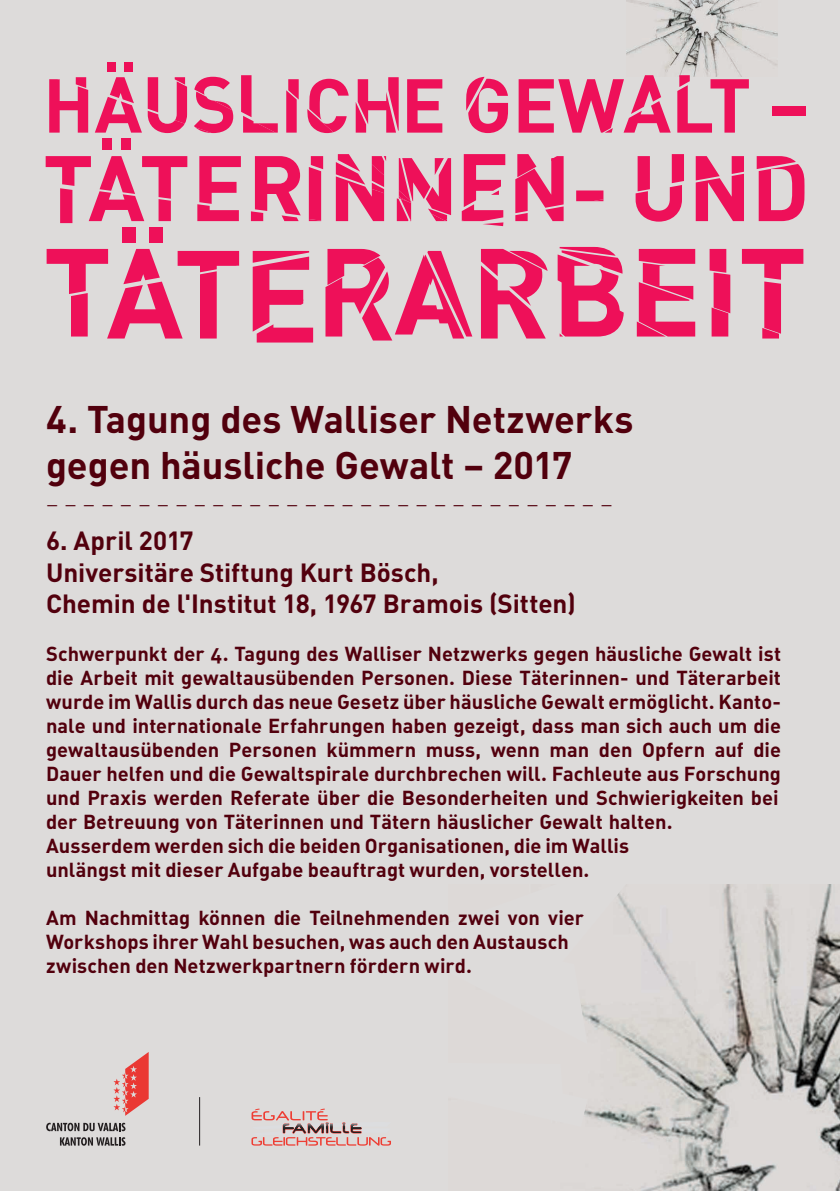
<style>
.page{position:relative;width:840px;height:1191px;background:#fff}
.page>*{position:absolute;margin:0;border:0;box-sizing:border-box;transform-origin:0 0}
.t1{font:700 38px/45.6px "DIN";letter-spacing:-.005em;color:#52000d}
.t2{font:700 26px/31.2px "DIN";color:#52000d}
.t3{font:300 24px "DIN";color:#52000d}
.t4{font:20px/24px "DIN Bold Alternate";color:#52000d}
</style>
<div class="page">
<div style="left:0;top:0;width:839px;height:1191px;background:#dddbda"></div>
<img style="left:587px;top:884px;width:252px;height:307px">
<svg style="left:581px;top:884px;width:74px;height:160px"></svg>
<svg style="left:251px;top:1108px;width:140px;height:37px"></svg>
<svg style="left:113px;top:1052px;width:36px;height:63px"></svg>
<svg style="left:46px;top:1122px;width:79px;height:9px"></svg>
<svg style="left:60px;top:1137px;width:65px;height:8px"></svg>
<hr style="left:199px;top:1097px;width:1px;height:48px;background:#231f20">
<img style="left:626px;top:0;width:150px;height:75px">
<svg style="left:49px;top:77px;width:39px;height:56px"></svg>
<div style="left:124px;top:62px;width:9px;height:10px;background:#ee1059"></div>
<svg style="left:95px;top:77px;width:47px;height:56px"></svg>
<div style="left:108px;top:62px;width:8px;height:10px;background:#ee1059"></div>
<svg style="left:148px;top:77px;width:39px;height:56px"></svg>
<svg style="left:194px;top:77px;width:39px;height:56px"></svg>
<svg style="left:241px;top:75px;width:36px;height:58px"></svg>
<svg style="left:286px;top:79px;width:12px;height:54px"></svg>
<svg style="left:307px;top:79px;width:41px;height:54px"></svg>
<svg style="left:355px;top:77px;width:43px;height:56px"></svg>
<svg style="left:407px;top:79px;width:35px;height:54px"></svg>
<svg style="left:466px;top:77px;width:41px;height:56px"></svg>
<svg style="left:518px;top:75px;width:152px;height:58px"></svg>
<svg style="left:677px;top:75px;width:71px;height:58px"></svg>
<div style="left:771px;top:107px;width:34px;height:9px;background:#ee1059"></div>
<div style="left:102px;top:139px;width:9px;height:11px;background:#ee1059"></div>
<div style="left:121px;top:139px;width:10px;height:11px;background:#ee1059"></div>
<svg style="left:46px;top:156px;width:141px;height:67px"></svg>
<svg style="left:197px;top:156px;width:44px;height:65px"></svg>
<svg style="left:251px;top:156px;width:49px;height:65px"></svg>
<svg style="left:308px;top:156px;width:15px;height:65px"></svg>
<svg style="left:335px;top:154px;width:51px;height:67px"></svg>
<svg style="left:396px;top:158px;width:55px;height:64px"></svg>
<svg style="left:461px;top:154px;width:44px;height:72px"></svg>
<svg style="left:515px;top:154px;width:48px;height:67px"></svg>
<svg style="left:576px;top:190px;width:27px;height:11px"></svg>
<svg style="left:635px;top:154px;width:48px;height:68px"></svg>
<svg style="left:695px;top:156px;width:48px;height:65px"></svg>
<svg style="left:756px;top:156px;width:48px;height:65px"></svg>
<div style="left:123px;top:227px;width:13px;height:15px;background:#ee1059"></div>
<div style="left:149px;top:227px;width:13px;height:15px;background:#ee1059"></div>
<svg style="left:47px;top:249px;width:192px;height:89px"></svg>
<svg style="left:252px;top:251px;width:61px;height:91px"></svg>
<svg style="left:325px;top:249px;width:147px;height:91px"></svg>
<svg style="left:481px;top:249px;width:66px;height:89px"></svg>
<svg style="left:557px;top:247px;width:66px;height:89px"></svg>
<svg style="left:636px;top:249px;width:58px;height:87px"></svg>
<svg style="left:709px;top:249px;width:21px;height:87px"></svg>
<svg style="left:741px;top:249px;width:62px;height:89px"></svg>
<h1 class="t1" style="left:46px;top:395px;width:588px">4. Tagung des Walliser Netzwerks gegen häusliche Gewalt – 2017</h1>
<p class="t3" style="left:46px;top:489px;width:568px">– – – – – – – – – – – – – – – – – – – – – – – – – – – – – – –</p>
<h2 class="t2" style="left:46px;top:524px;width:531px">6. April 2017<br>Universitäre Stiftung Kurt Bösch,<br>Chemin de l'Institut 18, 1967 Bramois (Sitten)</h2>
<p class="t4" style="left:46px;top:640px;width:736px">Schwerpunkt der 4. Tagung des Walliser Netzwerks gegen häusliche Gewalt ist die Arbeit mit gewaltausübenden Personen. Diese Täterinnen- und Täterarbeit wurde im Wallis durch das neue Gesetz über häusliche Gewalt ermöglicht. Kanto&shy;nale und internationale Erfahrungen haben gezeigt, dass man sich auch um die gewaltausübenden Personen kümmern muss, wenn man den Opfern auf die Dauer helfen und die Gewaltspirale durchbrechen will. Fachleute aus Forschung und Praxis werden Referate über die Besonderheiten und Schwierigkeiten bei der Betreuung von Täterinnen und Tätern häuslicher Gewalt halten.<br>Ausserdem werden sich die beiden Organisationen, die im Wallis<br>unlängst mit dieser Aufgabe beauftragt wurden, vorstellen.</p>
<p class="t4" style="left:46px;top:904px;width:539px">Am Nachmittag können die Teilnehmenden zwei von vier<br>Workshops ihrer Wahl besuchen, was auch den Austausch zwischen den Netzwerkpartnern fördern wird.</p>
</div>
